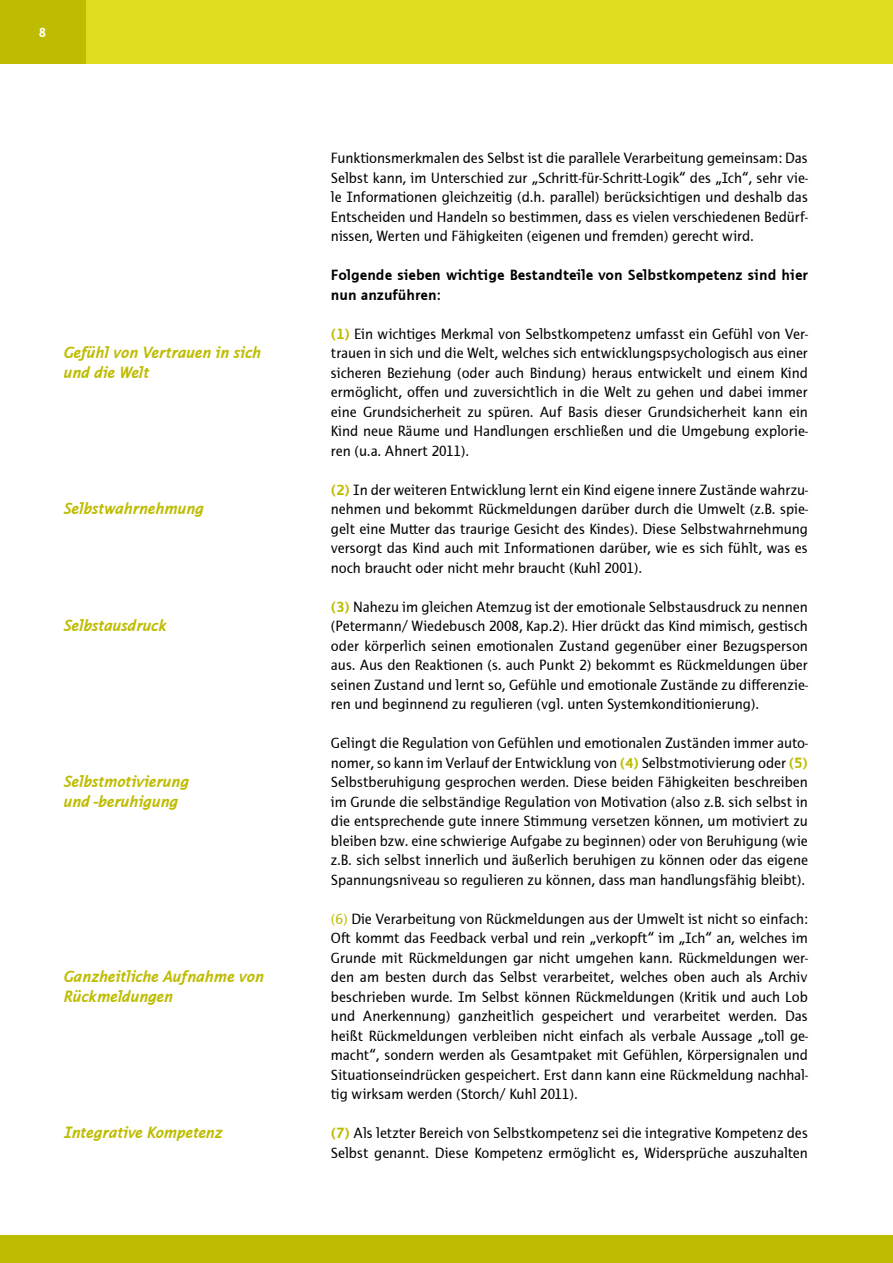
<style>
.page{position:relative;width:893px;height:1263px;background:#fff}
.page>*{position:absolute;margin:0;border:0;box-sizing:border-box;transform-origin:0 0}
.t1{font:italic 700 16.5px/19.5px "Thordis Sans EF";letter-spacing:-.015em;color:#bebc00}
.t2{font:15px/19.5px "Thordis Sans EF";color:#000;text-align:justify}
.t3{font:700 15px/19.5px "Thordis Sans EF";color:#000}
.t4{font:700 13.5px "Thordis Sans EF";color:#fff}
.s1{font-weight:700;color:#bebc00}
.s2{color:#bebc00}
</style>
<div class="page">
<div style="left:0;top:1236px;width:893px;height:27px;background:#bebc00"></div>
<div style="left:0;top:0;width:893px;height:64px;background:#dedc1e"></div>
<div style="left:0;top:0;width:85px;height:64px;background:#bebc00"></div>
<p class="t4" style="left:39px;top:25px;width:9px">8</p>
<p class="t1" style="left:64px;top:343px;width:199px">Gefühl von Vertrauen in sich und die Welt</p>
<p class="t1" style="left:64px;top:499px;width:142px">Selbstwahrnehmung</p>
<p class="t1" style="left:64px;top:616px;width:105px">Selbstausdruck</p>
<p class="t1" style="left:64px;top:772px;width:127px">Selbstmotivierung und -beruhigung</p>
<p class="t1" style="left:64px;top:967px;width:202px">Ganzheitliche Aufnahme von<br>Rückmeldungen</p>
<p class="t1" style="left:64px;top:1123px;width:161px">Integrative Kompetenz</p>
<p class="t2" style="left:331px;top:148px;width:478px">Funktionsmerkmalen des Selbst ist die parallele Verarbeitung gemeinsam: Das Selbst kann, im Unterschied zur „Schritt-für-Schritt-Logik“ des „Ich“, sehr vie&shy;le Informationen gleichzeitig (d.h. parallel) berücksichtigen und deshalb das Entscheiden und Handeln so bestimmen, dass es vielen verschiedenen Bedürf&shy;nissen, Werten und Fähigkeiten (eigenen und fremden) gerecht wird.</p>
<p class="t3" style="left:331px;top:265px;width:478px">Folgende sieben wichtige Bestandteile von Selbstkompetenz sind hier nun anzuführen:</p>
<p class="t2" style="left:331px;top:324px;width:478px"><span class="s1">(1)</span> Ein wichtiges Merkmal von Selbstkompetenz umfasst ein Gefühl von Ver&shy;trauen in sich und die Welt, welches sich entwicklungspsychologisch aus einer sicheren Beziehung (oder auch Bindung) heraus entwickelt und einem Kind ermöglicht, offen und zuversichtlich in die Welt zu gehen und dabei immer eine Grundsicherheit zu spüren. Auf Basis dieser Grundsicherheit kann ein Kind neue Räume und Handlungen erschließen und die Umgebung explorie&shy;ren (u.a. Ahnert 2011).</p>
<p class="t2" style="left:331px;top:480px;width:478px"><span class="s1">(2)</span> In der weiteren Entwicklung lernt ein Kind eigene innere Zustände wahrzu&shy;nehmen und bekommt Rückmeldungen darüber durch die Umwelt (z.B. spie&shy;gelt eine Mutter das traurige Gesicht des Kindes). Diese Selbstwahrnehmung versorgt das Kind auch mit Informationen darüber, wie es sich fühlt, was es noch braucht oder nicht mehr braucht (Kuhl 2001).</p>
<p class="t2" style="left:331px;top:597px;width:478px"><span class="s1">(3)</span> Nahezu im gleichen Atemzug ist der emotionale Selbstausdruck zu nennen (Petermann/ Wiedebusch 2008, Kap.2). Hier drückt das Kind mimisch, gestisch oder körperlich seinen emotionalen Zustand gegenüber einer Bezugsperson aus. Aus den Reaktionen (s. auch Punkt 2) bekommt es Rückmeldungen über seinen Zustand und lernt so, Gefühle und emotionale Zustände zu differenzie&shy;ren und beginnend zu regulieren (vgl. unten Systemkonditionierung).</p>
<p class="t2" style="left:331px;top:733px;width:478px">Gelingt die Regulation von Gefühlen und emotionalen Zuständen immer auto&shy;nomer, so kann im Verlauf der Entwicklung von <span class="s1">(4)</span> Selbstmotivierung oder <span class="s1">(5)<br></span>Selbstberuhigung gesprochen werden. Diese beiden Fähigkeiten beschreiben im Grunde die selbständige Regulation von Motivation (also z.B. sich selbst in die entsprechende gute innere Stimmung versetzen können, um motiviert zu bleiben bzw. eine schwierige Aufgabe zu beginnen) oder von Beruhigung (wie z.B. sich selbst innerlich und äußerlich beruhigen zu können oder das eigene Spannungsniveau so regulieren zu können, dass man handlungsfähig bleibt).</p>
<p class="t2" style="left:331px;top:909px;width:478px"><span class="s2">(6)</span> Die Verarbeitung von Rückmeldungen aus der Umwelt ist nicht so einfach:<br>Oft kommt das Feedback verbal und rein „verkopft“ im „Ich“ an, welches im Grunde mit Rückmeldungen gar nicht umgehen kann. Rückmeldungen wer&shy;den am besten durch das Selbst verarbeitet, welches oben auch als Archiv beschrieben wurde. Im Selbst können Rückmeldungen (Kritik und auch Lob und Anerkennung) ganzheitlich gespeichert und verarbeitet werden. Das heißt Rückmeldungen verbleiben nicht einfach als verbale Aussage „toll ge&shy;macht“, sondern werden als Gesamtpaket mit Gefühlen, Körpersignalen und Situationseindrücken gespeichert. Erst dann kann eine Rückmeldung nachhal&shy;tig wirksam werden (Storch/ Kuhl 2011).</p>
<p class="t2" style="left:331px;top:1123px;width:478px"><span class="s1">(7)</span> Als letzter Bereich von Selbstkompetenz sei die integrative Kompetenz des<br>Selbst genannt. Diese Kompetenz ermöglicht es, Widersprüche auszuhalten</p>
</div>
